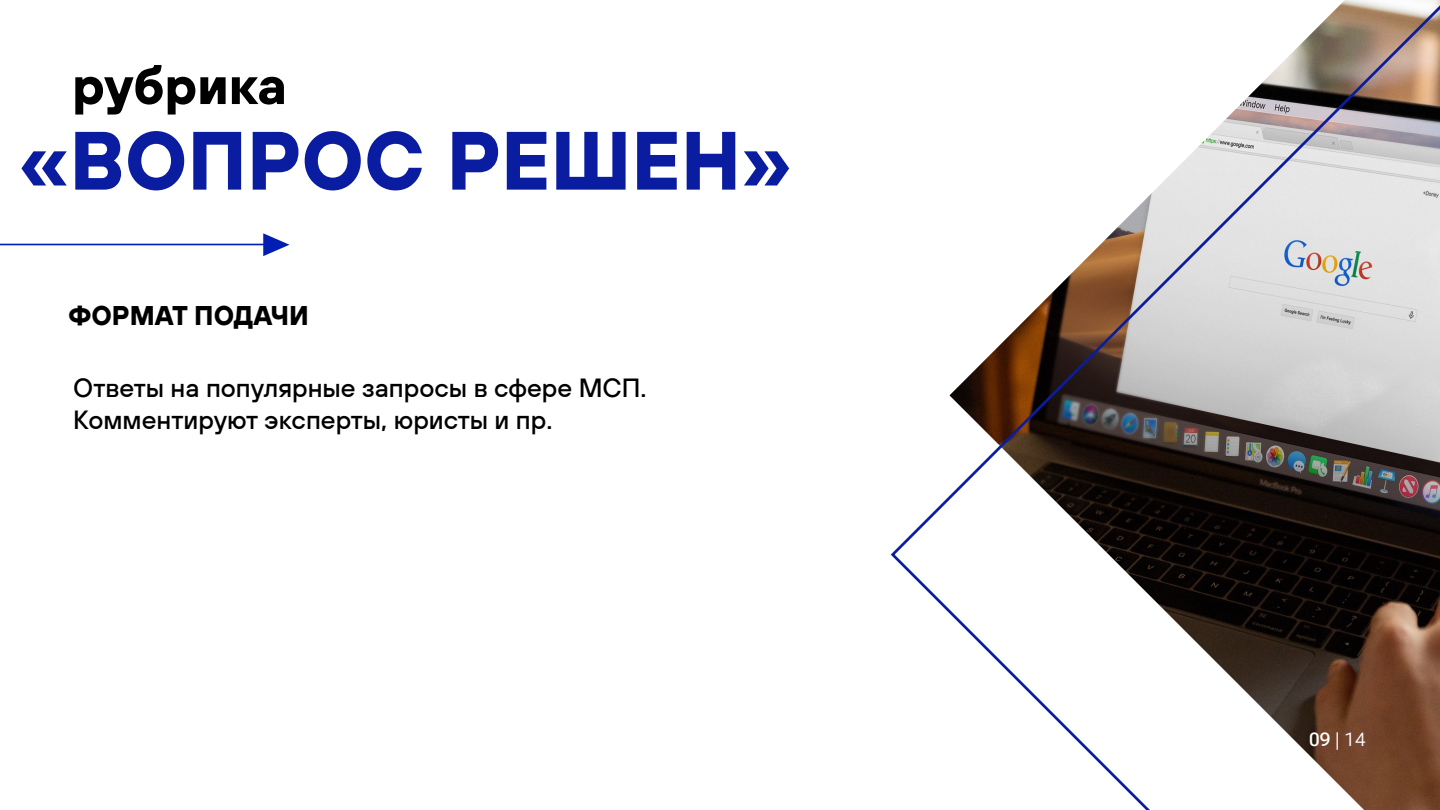
<style>
.page{position:relative;width:1440px;height:810px;background:#fff}
.page>*{position:absolute;margin:0;border:0;box-sizing:border-box;transform-origin:0 0}
.t1{font:700 82.5px "RSNEWS Sans";color:#0a1da0}
.t2{font:700 52.5px "RSNEWS Sans";color:#000}
.t3{font:700 27px "RSNEWS Sans";color:#000}
.t4{font:500 26.25px/31.5px "RSNEWS Sans";color:#000}
.t5{font:18.75px "Roboto Flex";color:#fff}
</style>
<div class="page">
<svg style="left:890px;top:3px;width:550px;height:807px"></svg>
<hr style="left:0;top:244px;width:284px;height:1px;background:#001eb2">
<svg style="left:263px;top:233px;width:27px;height:23px"></svg>
<h2 class="t2" style="left:72px;top:51px;width:216px">рубрика</h2>
<h1 class="t1" style="left:19px;top:106px;width:775px">«ВОПРОС РЕШЕН»</h1>
<p class="t3" style="left:68px;top:298px;width:242px">ФОРМАТ ПОДАЧИ</p>
<p class="t4" style="left:73px;top:372px;width:575px">Ответы на популярные запросы в сфере МСП.<br>Комментируют эксперты, юристы и пр.</p>
<p class="t5" style="left:1309px;top:723px;width:58px">09 | 14</p>
</div>
